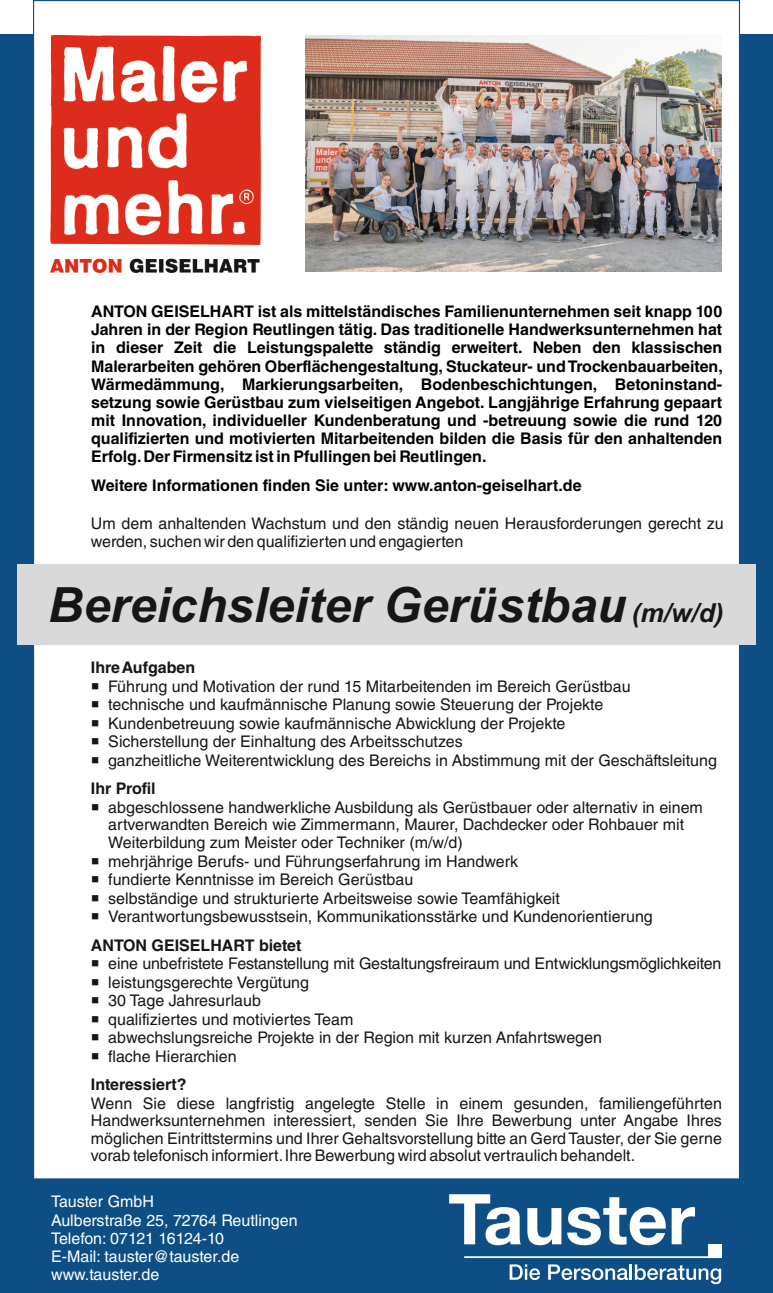
<style>
.page{position:relative;width:773px;height:1293px;background:#fff}
.page>*{position:absolute;margin:0;border:0;box-sizing:border-box;transform-origin:0 0}
.t1{font:italic 700 48.6px "Arial";color:#151616}
.t2{font:16px/17.6px "Helvetica LT Std";color:#151616}
.t3{font:700 16px/18px "Helvetica LT Std";color:#000;text-align:justify}
.t4{font:16px/18.4px "Helvetica LT Std";color:#fff}
.t5{font:700 16px "Helvetica LT Std";color:#151616}
.s1{font-size:26.2px}
.s2{font-weight:700}
</style>
<div class="page">
<div style="left:0;top:34px;width:772px;height:1258px;background:#0d4f85"></div>
<div style="left:32px;top:0;width:708px;height:1179px;background:#fff"></div>
<div style="left:17px;top:564px;width:738px;height:80px;background:#d9d9da"></div>
<svg style="left:509px;top:1264px;width:31px;height:16px"></svg>
<svg style="left:548px;top:1264px;width:172px;height:20px"></svg>
<svg style="left:449px;top:1194px;width:71px;height:51px"></svg>
<svg style="left:527px;top:1208px;width:34px;height:37px"></svg>
<svg style="left:567px;top:1197px;width:98px;height:48px"></svg>
<svg style="left:671px;top:1207px;width:23px;height:37px"></svg>
<hr style="left:464px;top:1256px;width:257px;height:2px;background:#fff">
<div style="left:708px;top:1244px;width:13px;height:13px;background:#fff"></div>
<img style="left:51px;top:35px;width:209px;height:237px">
<img style="left:305px;top:35px;width:416px;height:236px">
<p class="t3" style="left:91px;top:305px;width:633px">ANTON GEISELHART ist als mittelständisches Familienunternehmen seit knapp 100<br>Jahren in der Region Reutlingen tätig. Das traditionelle Handwerksunternehmen hat in dieser Zeit die Leistungspalette ständig erweitert. Neben den klassischen Malerarbeiten gehören Oberflächengestaltung, Stuckateur- und Trockenbauarbeiten, Wärmedämmung, Markierungsarbeiten, Bodenbeschichtungen, Betoninstand&shy;setzung sowie Gerüstbau zum vielseitigen Angebot. Langjährige Erfahrung gepaart mit Innovation, individueller Kundenberatung und -betreuung sowie die rund 120 qualifizierten und motivierten Mitarbeitenden bilden die Basis für den anhaltenden Erfolg.Der Firmensitz ist in Pfullingen bei Reutlingen.</p>
<p class="t3" style="left:91px;top:478px;width:491px">Weitere Informationen finden Sie unter: www.anton-geiselhart.de</p>
<p class="t2" style="left:91px;top:517px;width:634px">Um dem anhaltenden Wachstum und den ständig neuen Herausforderungen gerecht zu werden, suchen wir den qualifizierten und engagierten</p>
<h1 class="t1" style="left:48px;top:586px;width:676px">Bereichsleiter Gerüstbau <span class="s1">(m/w/d)</span></h1>
<p class="t5" style="left:91px;top:662px;width:106px">Ihre Aufgaben</p>
<p class="t2" style="left:91px;top:679px;width:541px">○ Führung und Motivation der rund 15 Mitarbeitenden im Bereich Gerüstbau</p>
<p class="t2" style="left:91px;top:698px;width:513px">○ technische und kaufmännische Planung sowie Steuerung der Projekte</p>
<p class="t2" style="left:91px;top:716px;width:476px">○ Kundenbetreuung sowie kaufmännische Abwicklung der Projekte</p>
<p class="t2" style="left:91px;top:735px;width:373px">○ Sicherstellung der Einhaltung des Arbeitsschutzes</p>
<p class="t2" style="left:91px;top:748px;width:627px;line-height:28.4px">○ ganzheitliche Weiterentwicklung des Bereichs in Abstimmung mit der Geschäftsleitung<br><span class="s2">Ihr Profil</span></p>
<p class="t2" style="left:108px;top:800px;width:596px;text-indent:-17px">○ abgeschlossene handwerkliche Ausbildung als Gerüstbauer oder alternativ in einem artverwandten Bereich wie Zimmermann, Maurer, Dachdecker oder Rohbauer mit<br>Weiterbildung zum Meister oder Techniker (m/w/d)</p>
<p class="t2" style="left:91px;top:854px;width:428px">○ mehrjährige Berufs- und Führungserfahrung im Handwerk</p>
<p class="t2" style="left:91px;top:872px;width:323px">○ fundierte Kenntnisse im Bereich Gerüstbau</p>
<p class="t2" style="left:91px;top:891px;width:470px">○ selbständige und strukturierte Arbeitsweise sowie Teamfähigkeit</p>
<p class="t2" style="left:91px;top:904px;width:563px;line-height:28.4px">○ Verantwortungsbewusstsein, Kommunikationsstärke und Kundenorientierung<br><span class="s2">ANTON GEISELHART bietet</span></p>
<p class="t2" style="left:91px;top:956px;width:631px">○ eine unbefristete Festanstellung mit Gestaltungsfreiraum und Entwicklungsmöglichkeiten</p>
<p class="t2" style="left:91px;top:975px;width:219px">○ leistungsgerechte Vergütung</p>
<p class="t2" style="left:91px;top:993px;width:171px">○ 30 Tage Jahresurlaub</p>
<p class="t2" style="left:91px;top:1012px;width:264px">○ qualifiziertes und motiviertes Team</p>
<p class="t2" style="left:91px;top:1030px;width:512px">○ abwechslungsreiche Projekte in der Region mit kurzen Anfahrtswegen</p>
<p class="t2" style="left:91px;top:1044px;width:147px;line-height:28.4px">○ flache Hierarchien<br><span class="s2">Interessiert?</span></p>
<p class="t2" style="left:91px;top:1096px;width:632px;text-align:justify">Wenn Sie diese langfristig angelegte Stelle in einem gesunden, familiengeführten Handwerksunternehmen interessiert, senden Sie Ihre Bewerbung unter Angabe Ihres möglichen Eintrittstermins und Ihrer Gehaltsvorstellung bitte an Gerd Tauster, der Sie gerne vorab telefonisch informiert.Ihre Bewerbung wird absolut vertraulich behandelt.</p>
<p class="t4" style="left:51px;top:1194px;width:248px">Tauster GmbH<br>Aulberstraße 25, 72764 Reutlingen<br>Telefon: 07121 16124-10<br>E-Mail: tauster@tauster.de www.tauster.de</p>
</div>
